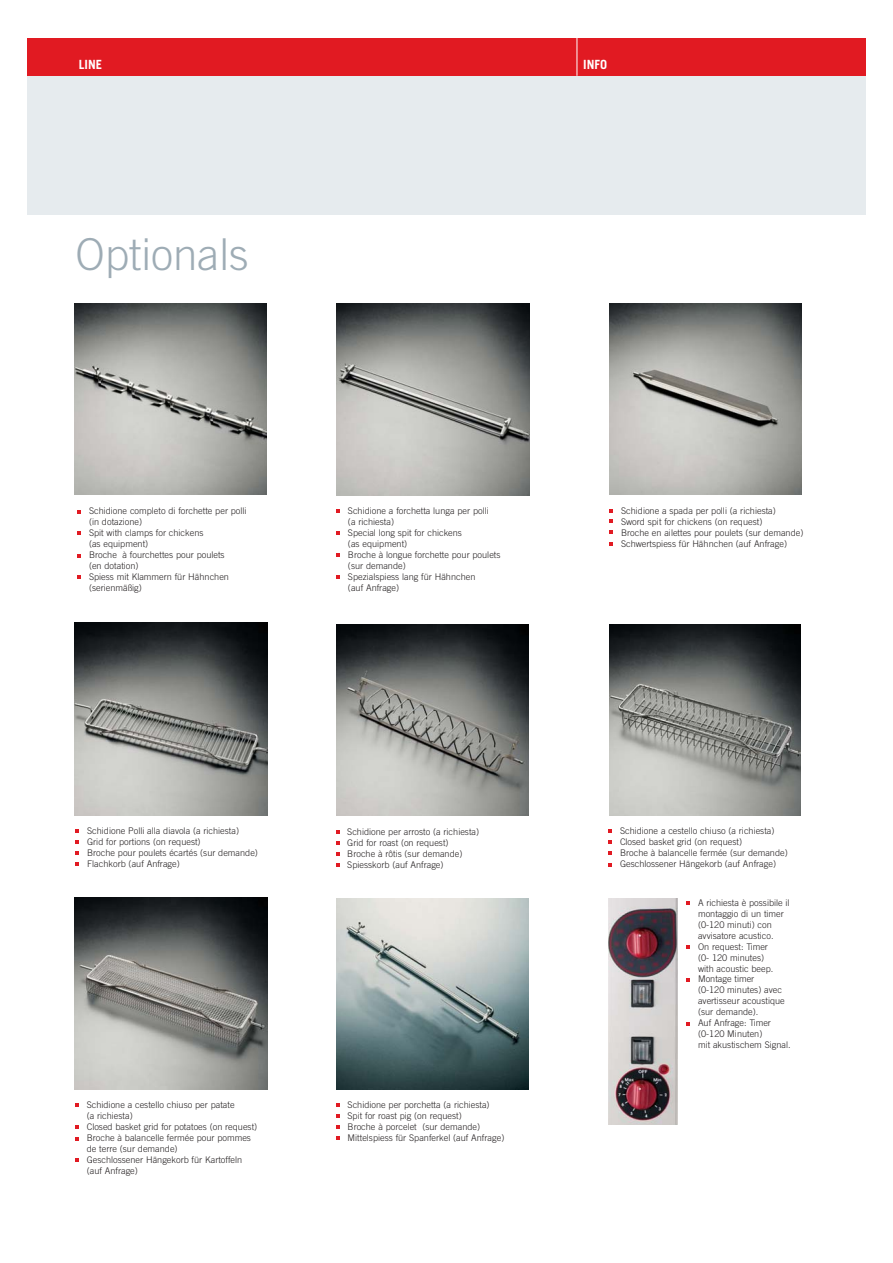
<style>
.page{position:relative;width:893px;height:1263px;background:#fff}
.page>*{position:absolute;margin:0;border:0;box-sizing:border-box;transform-origin:0 0}
.t1{font:300 43.95px "Trade Gothic LT Std";color:#9eacb5}
.t2{font:700 12.75px "Trade Gothic LT Std";color:#fff}
.t3{font:300 9.15px/10.9px "Trade Gothic LT Std";color:#231f20}
</style>
<div class="page">
<div style="left:27px;top:38px;width:838px;height:176px;background:#e6ebee"></div>
<div style="left:27px;top:38px;width:838px;height:37px;background:#e11a22"></div>
<hr style="left:576px;top:38px;width:1px;height:38px;background:#fff">
<img style="left:75px;top:303px;width:192px;height:192px">
<svg style="left:77px;top:510px;width:4px;height:4px"></svg>
<svg style="left:77px;top:531px;width:4px;height:4px"></svg>
<svg style="left:77px;top:554px;width:4px;height:4px"></svg>
<svg style="left:77px;top:575px;width:4px;height:4px"></svg>
<img style="left:337px;top:304px;width:192px;height:191px">
<svg style="left:336px;top:509px;width:4px;height:4px"></svg>
<svg style="left:336px;top:531px;width:4px;height:4px"></svg>
<svg style="left:336px;top:553px;width:4px;height:4px"></svg>
<svg style="left:336px;top:575px;width:4px;height:4px"></svg>
<img style="left:610px;top:303px;width:191px;height:192px">
<svg style="left:609px;top:509px;width:4px;height:4px"></svg>
<svg style="left:609px;top:519px;width:4px;height:4px"></svg>
<svg style="left:609px;top:530px;width:4px;height:4px"></svg>
<svg style="left:609px;top:542px;width:4px;height:4px"></svg>
<img style="left:75px;top:623px;width:193px;height:193px">
<svg style="left:75px;top:829px;width:4px;height:4px"></svg>
<svg style="left:75px;top:840px;width:4px;height:4px"></svg>
<svg style="left:75px;top:851px;width:4px;height:4px"></svg>
<svg style="left:75px;top:862px;width:4px;height:4px"></svg>
<img style="left:337px;top:625px;width:191px;height:191px">
<svg style="left:336px;top:830px;width:3px;height:4px"></svg>
<svg style="left:336px;top:841px;width:3px;height:4px"></svg>
<svg style="left:336px;top:852px;width:3px;height:4px"></svg>
<svg style="left:336px;top:863px;width:3px;height:4px"></svg>
<img style="left:610px;top:625px;width:190px;height:190px">
<svg style="left:608px;top:829px;width:4px;height:4px"></svg>
<svg style="left:608px;top:840px;width:4px;height:4px"></svg>
<svg style="left:608px;top:851px;width:4px;height:4px"></svg>
<svg style="left:608px;top:863px;width:4px;height:4px"></svg>
<img style="left:75px;top:897px;width:192px;height:192px">
<svg style="left:75px;top:1103px;width:4px;height:4px"></svg>
<svg style="left:75px;top:1125px;width:4px;height:4px"></svg>
<svg style="left:75px;top:1137px;width:4px;height:4px"></svg>
<svg style="left:75px;top:1158px;width:4px;height:4px"></svg>
<img style="left:337px;top:898px;width:191px;height:191px">
<svg style="left:336px;top:1103px;width:4px;height:4px"></svg>
<svg style="left:336px;top:1114px;width:4px;height:4px"></svg>
<svg style="left:336px;top:1125px;width:4px;height:4px"></svg>
<svg style="left:336px;top:1136px;width:4px;height:4px"></svg>
<img style="left:608px;top:898px;width:69px;height:227px">
<svg style="left:686px;top:901px;width:4px;height:4px"></svg>
<svg style="left:686px;top:945px;width:4px;height:4px"></svg>
<svg style="left:686px;top:978px;width:4px;height:4px"></svg>
<svg style="left:686px;top:1022px;width:4px;height:4px"></svg>
<h2 class="t2" style="left:79px;top:58px;width:25px">LINE</h2>
<h2 class="t2" style="left:583px;top:58px;width:25px">INFO</h2>
<h1 class="t1" style="left:75px;top:236px;width:175px">Optionals</h1>
<p class="t3" style="left:89px;top:507px;width:159px">Schidione completo di forchette per polli (in dotazione)<br>Spit with clamps for chickens<br>(as equipment)<br>Broche à fourchettes pour poulets<br>(en dotation)<br>Spiess mit Klammern für Hähnchen (serienmäßig)</p>
<p class="t3" style="left:348px;top:506px;width:154px">Schidione a forchetta lunga per polli<br>(a richiesta)<br>Special long spit for chickens<br>(as equipment)<br>Broche à longue forchette pour poulets (sur demande)<br>Spezialspiess lang für Hähnchen<br>(auf Anfrage)</p>
<p class="t3" style="left:621px;top:506px;width:184px">Schidione a spada per polli (a richiesta)<br>Sword spit for chickens (on request)<br>Broche en ailettes pour poulets (sur demande)<br>Schwertspiess für Hähnchen (auf Anfrage)</p>
<p class="t3" style="left:87px;top:826px;width:172px">Schidione Polli alla diavola (a richiesta)<br>Grid for portions (on request)<br>Broche pour poulets écartés (sur demande)<br>Flachkorb (auf Anfrage)</p>
<p class="t3" style="left:347px;top:827px;width:133px">Schidione per arrosto (a richiesta)<br>Grid for roast (on request)<br>Broche à rôtis (sur demande)<br>Spiesskorb (auf Anfrage)</p>
<p class="t3" style="left:620px;top:826px;width:169px">Schidione a cestello chiuso (a richiesta)<br>Closed basket grid (on request)<br>Broche à balancelle fermée (sur demande)<br>Geschlossener Hängekorb (auf Anfrage)</p>
<p class="t3" style="left:87px;top:1100px;width:172px">Schidione a cestello chiuso per patate<br>(a richiesta)<br>Closed basket grid for potatoes (on request)<br>Broche à balancelle fermée pour pommes de terre (sur demande)<br>Geschlossener Hängekorb für Kartoffeln (auf Anfrage)</p>
<p class="t3" style="left:347px;top:1100px;width:158px">Schidione per porchetta (a richiesta)<br>Spit for roast pig (on request)<br>Broche à porcelet (sur demande)<br>Mittelspiess für Spanferkel (auf Anfrage)</p>
<p class="t3" style="left:698px;top:898px;width:94px">A richiesta è possibile il montaggio di un timer (0-120 minuti) con avvisatore acustico.<br>On request: Timer<br>(0- 120 minutes)<br>with acoustic beep.<br>Montage timer<br>(0-120 minutes) avec avertisseur acoustique (sur demande).<br>Auf Anfrage: Timer (0-120 Minuten)<br>mit akustischem Signal.</p>
</div>
